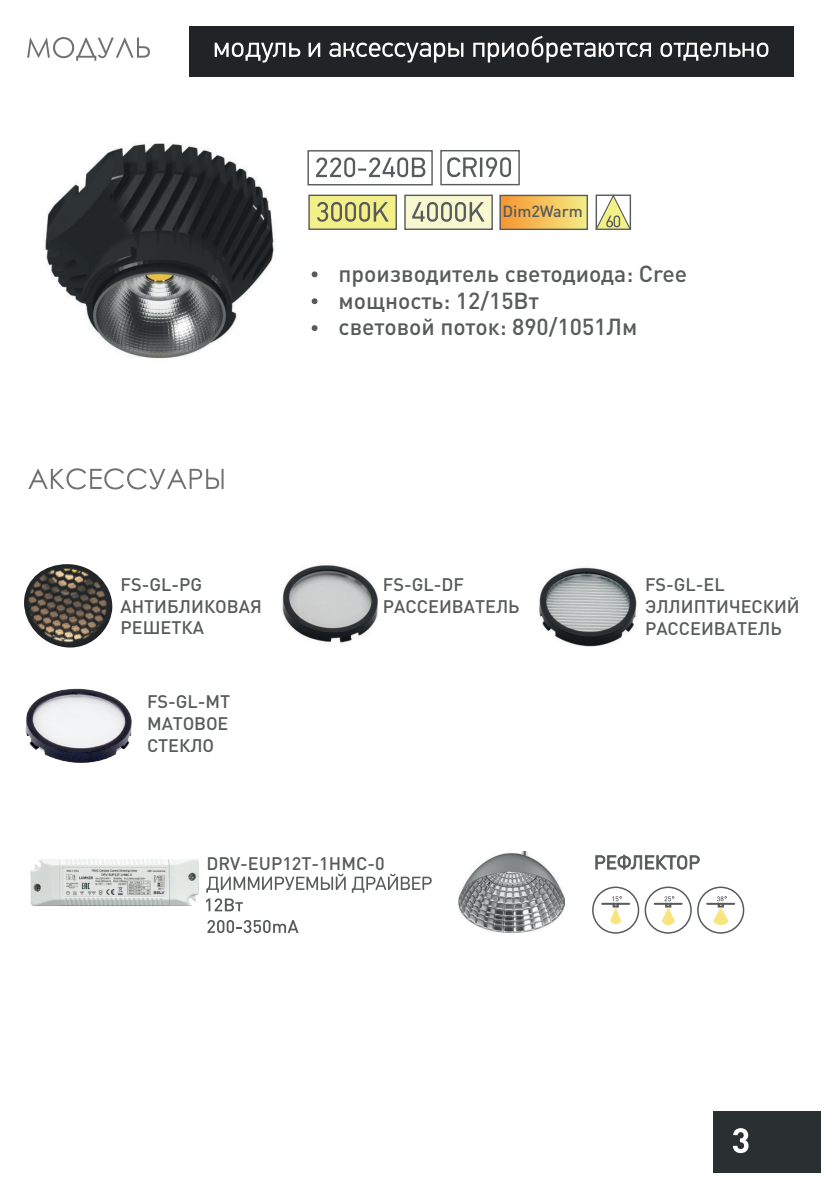
<style>
.page{position:relative;width:840px;height:1191px;background:#fff}
.page>*{position:absolute;margin:0;border:0;box-sizing:border-box;transform-origin:0 0}
.t1{font:500 23px "DIN Pro";color:#585b5b}
.t2{font:500 18px/21.6px "DIN Pro";color:#585b5b}
.t3{font:500 16px "DIN Pro";color:#585b5b}
</style>
<div class="page">
<img style="left:44px;top:143px;width:231px;height:216px">
<svg style="left:316px;top:157px;width:109px;height:20px"></svg>
<div style="left:307px;top:150px;width:125px;height:35px;border:1px solid #585b5b"></div>
<svg style="left:447px;top:157px;width:63px;height:20px"></svg>
<div style="left:440px;top:150px;width:79px;height:35px;border:1px solid #585b5b"></div>
<svg style="left:595px;top:194px;width:36px;height:36px"></svg>
<div style="left:308px;top:195px;width:89px;height:35px;background:#f3f089;border:1px solid #585b5b"></div>
<svg style="left:317px;top:202px;width:71px;height:20px"></svg>
<div style="left:404px;top:195px;width:88px;height:35px;background:#f8f8d0;border:1px solid #585b5b"></div>
<svg style="left:412px;top:202px;width:72px;height:20px"></svg>
<div style="left:500px;top:195px;width:87px;height:34px;background:linear-gradient(to right,#f89530,#f4ed85)"></div>
<div style="left:499px;top:195px;width:88px;height:35px;border:1px solid #585b5b"></div>
<svg style="left:311px;top:271px;width:6px;height:6px"></svg>
<svg style="left:311px;top:298px;width:6px;height:6px"></svg>
<svg style="left:311px;top:325px;width:6px;height:6px"></svg>
<img style="left:24px;top:564px;width:88px;height:83px">
<svg style="left:206px;top:873px;width:225px;height:19px"></svg>
<img style="left:282px;top:565px;width:96px;height:79px">
<img style="left:539px;top:567px;width:98px;height:80px">
<svg style="left:27px;top:37px;width:123px;height:24px"></svg>
<svg style="left:28px;top:468px;width:195px;height:21px"></svg>
<div style="left:696px;top:886px;width:47px;height:47px;border:2px solid #585b5b;border-radius:50%"></div>
<svg style="left:706px;top:896px;width:27px;height:29px"></svg>
<div style="left:644px;top:886px;width:47px;height:47px;border:2px solid #585b5b;border-radius:50%"></div>
<svg style="left:654px;top:896px;width:27px;height:29px"></svg>
<div style="left:591px;top:886px;width:48px;height:47px;border:2px solid #585b5b;border-radius:50%"></div>
<svg style="left:602px;top:896px;width:26px;height:29px"></svg>
<svg style="left:595px;top:854px;width:104px;height:15px"></svg>
<div style="left:712px;top:1111px;width:108px;height:62px;background:#2a2f31"></div>
<svg style="left:733px;top:1128px;width:15px;height:25px"></svg>
<div style="left:189px;top:26px;width:604px;height:50px;background:#212426"></div>
<svg style="left:214px;top:36px;width:554px;height:27px"></svg>
<img style="left:458px;top:851px;width:105px;height:81px">
<svg style="left:206px;top:898px;width:37px;height:13px"></svg>
<svg style="left:207px;top:920px;width:91px;height:13px"></svg>
<img style="left:25px;top:688px;width:106px;height:74px">
<img style="left:30px;top:859px;width:168px;height:46px">
<p class="t3" style="left:502px;top:200px;width:82px">Dim2Warm</p>
<p class="t1" style="left:338px;top:258px;width:350px">производитель светодиода: Cree</p>
<p class="t1" style="left:338px;top:311px;width:300px">световой поток: 890/1051Лм</p>
<p class="t1" style="left:338px;top:285px;width:202px">мощность: 12/15Вт</p>
<p class="t2" style="left:120px;top:573px;width:143px">FS-GL-PG<br>АНТИБЛИКОВАЯ<br>РЕШЕТКА</p>
<p class="t2" style="left:383px;top:573px;width:138px">FS-GL-DF<br>РАССЕИВАТЕЛЬ</p>
<p class="t2" style="left:644px;top:573px;width:156px">FS-GL-EL<br>ЭЛЛИПТИЧЕСКИЙ<br>РАССЕИВАТЕЛЬ</p>
<p class="t2" style="left:147px;top:690px;width:85px">FS-GL-MT</p>
<p class="t2" style="left:147px;top:712px;width:83px">МАТОВОЕ</p>
<p class="t2" style="left:147px;top:734px;width:69px">СТЕКЛО</p>
<p class="t2" style="left:206px;top:852px;width:180px">DRV-EUP12T-1HMC-0</p>
</div>
